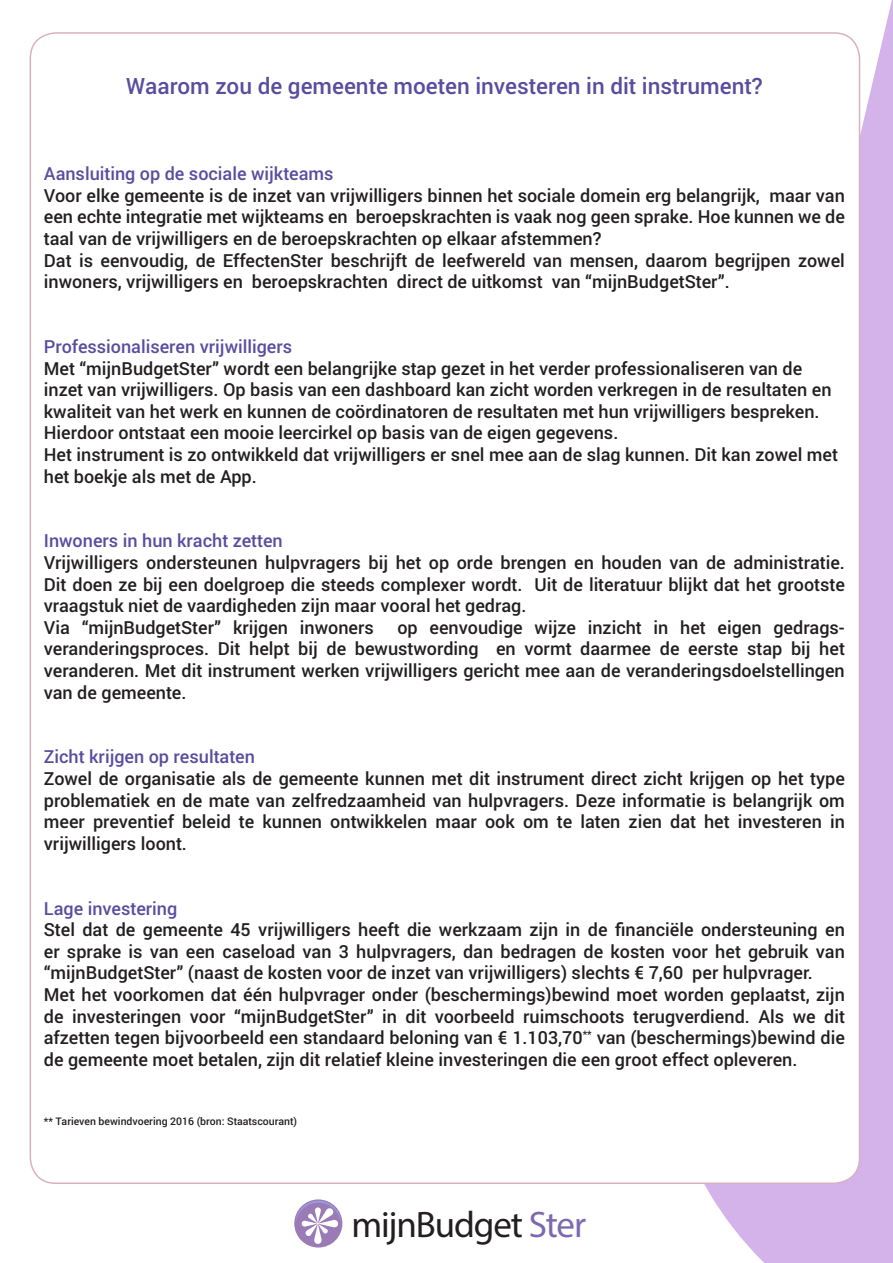
<style>
.page{position:relative;width:893px;height:1263px;background:#fff}
.page>*{position:absolute;margin:0;border:0;box-sizing:border-box;transform-origin:0 0}
.t1{font:36.9px "Myriad Pro";letter-spacing:-.03em;color:#231f20}
.t2{font:500 22.5px "Roboto";color:#5a4c9f}
.t3{font:500 18px/21.6px "Roboto";color:#231f20;text-align:justify}
.t4{font:500 18px "Roboto";color:#5a4c9f}
.t5{font:500 10.5px "Roboto";color:#231f20}
.s1{color:#7f69ae}
</style>
<div class="page">
<svg style="left:704px;top:0;width:189px;height:1263px;fill:#d4b3eb"></svg>
<div style="left:294px;top:1199px;width:48px;height:48px;background:#9a7bb6;border-radius:50%"></div>
<svg style="left:296px;top:1201px;width:45px;height:43px"></svg>
<div style="left:30px;top:33px;width:829px;height:1150px;background:#fff;border-radius:26px"></div>
<p class="t2" style="left:126px;top:70px;width:638px">Waarom zou de gemeente moeten investeren in dit instrument?</p>
<p class="t4" style="left:44px;top:161px;width:291px">Aansluiting op de sociale wijkteams</p>
<p class="t3" style="left:44px;top:184px;width:802px">Voor elke gemeente is de inzet van vrijwilligers binnen het sociale domein erg belangrijk, maar van een echte integratie met wijkteams en beroepskrachten is vaak nog geen sprake. Hoe kunnen we de taal van de vrijwilligers en de beroepskrachten op elkaar afstemmen?</p>
<p class="t3" style="left:44px;top:249px;width:802px">Dat is eenvoudig, de EffectenSter beschrijft de leefwereld van mensen, daarom begrijpen zowel inwoners, vrijwilligers en beroepskrachten direct de uitkomst van “mijnBudgetSter”.</p>
<p class="t4" style="left:44px;top:334px;width:250px">Professionaliseren vrijwilligers</p>
<p class="t3" style="left:44px;top:357px;width:789px;text-align:left">Met “mijnBudgetSter” wordt een belangrijke stap gezet in het verder professionaliseren van de inzet van vrijwilligers. Op basis van een dashboard kan zicht worden verkregen in de resultaten en kwaliteit van het werk en kunnen de coördinatoren de resultaten met hun vrijwilligers bespreken.<br>Hierdoor ontstaat een mooie leercirkel op basis van de eigen gegevens.</p>
<p class="t3" style="left:44px;top:443px;width:796px">Het instrument is zo ontwikkeld dat vrijwilligers er snel mee aan de slag kunnen. Dit kan zowel met het boekje als met de App.</p>
<p class="t4" style="left:44px;top:528px;width:240px">Inwoners in hun kracht zetten</p>
<p class="t3" style="left:44px;top:551px;width:802px">Vrijwilligers ondersteunen hulpvragers bij het op orde brengen en houden van de administratie.<br>Dit doen ze bij een doelgroep die steeds complexer wordt. Uit de literatuur blijkt dat het grootste vraagstuk niet de vaardigheden zijn maar vooral het gedrag.</p>
<p class="t3" style="left:44px;top:616px;width:332px">Via “mijnBudgetSter” krijgen inwoners</p>
<p class="t3" style="left:44px;top:616px;width:802px;text-indent:354px">op eenvoudige wijze inzicht in het eigen gedrags&shy;veranderingsproces. Dit helpt bij de bewustwording en vormt daarmee de eerste stap bij het veranderen. Met dit instrument werken vrijwilligers gericht mee aan de veranderingsdoelstellingen van de gemeente.</p>
<p class="t4" style="left:44px;top:744px;width:213px">Zicht krijgen op resultaten</p>
<p class="t3" style="left:44px;top:767px;width:802px">Zowel de organisatie als de gemeente kunnen met dit instrument direct zicht krijgen op het type problematiek en de mate van zelfredzaamheid van hulpvragers. Deze informatie is belangrijk om meer preventief beleid te kunnen ontwikkelen maar ook om te laten zien dat het investeren in vrijwilligers loont.</p>
<p class="t4" style="left:44px;top:896px;width:135px">Lage investering</p>
<p class="t3" style="left:44px;top:918px;width:802px">Stel dat de gemeente 45 vrijwilligers heeft die werkzaam zijn in de financiële ondersteuning en er sprake is van een caseload van 3 hulpvragers, dan bedragen de kosten voor het gebruik van “mijnBudgetSter” (naast de kosten voor de inzet van vrijwilligers) slechts € 7,60 per hulpvrager.</p>
<p class="t3" style="left:44px;top:983px;width:802px">Met het voorkomen dat één hulpvrager onder (beschermings)bewind moet worden geplaatst, zijn de investeringen voor “mijnBudgetSter” in dit voorbeeld ruimschoots terugverdiend. Als we dit afzetten tegen bijvoorbeeld een standaard beloning van € 1.103,70<sup>**</sup> van (beschermings)bewind die de gemeente moet betalen, zijn dit relatief kleine investeringen die een groot effect opleveren.</p>
<p class="t5" style="left:44px;top:1114px;width:255px">** Tarieven bewindvoering 2016 (bron: Staatscourant)</p>
<p class="t1" style="left:351px;top:1202px;width:236px">mijnBudget <span class="s1">Ster</span></p>
</div>
